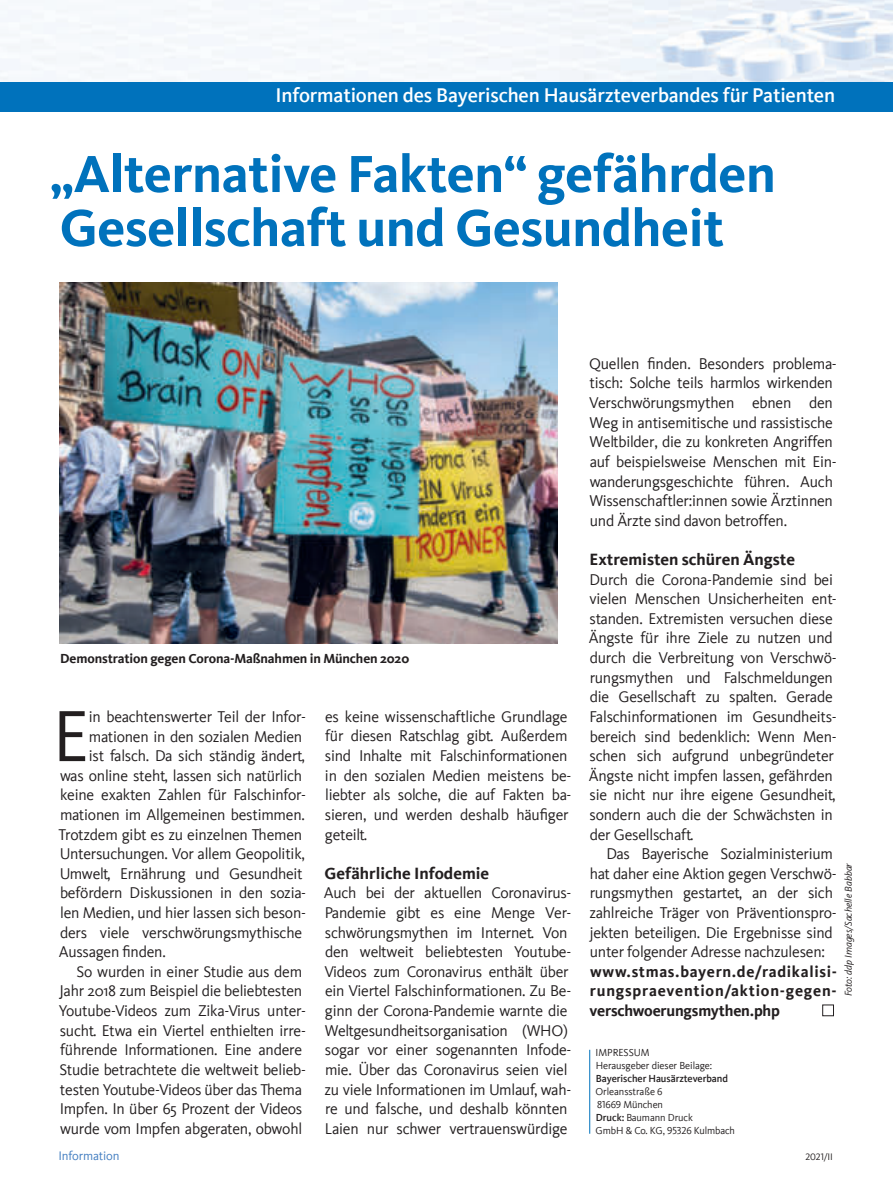
<style>
.page{position:relative;width:893px;height:1191px;background:#fff}
.page>*{position:absolute;margin:0;border:0;box-sizing:border-box;transform-origin:0 0}
.t1{font:74.85px "Kievit";color:#231f20}
.t2{font:700 54px/54px "Kievit";letter-spacing:-.01em;color:#0072bc}
.t3{font:500 20.4px "Kievit";letter-spacing:-.01em;color:#fff}
.t4{font:700 16.8px "Kievit";color:#231f20}
.t5{font:16.05px/19.6px "Kievit";letter-spacing:-.015em;color:#231f20}
.t6{font:700 16.05px/19.6px "Kievit";letter-spacing:-.01em;color:#231f20;text-align:justify}
.t7{font:700 13.5px "Kievit";letter-spacing:-.01em;color:#231f20}
.t8{font:12.75px "Kievit";letter-spacing:-.01em;color:#437ec1}
.t9{font:10.5px/12.9px "Kievit";letter-spacing:-.005em;color:#231f20}
.t10{font:italic 10.2px "Kievit";letter-spacing:-.005em;color:#231f20}
.t11{font:9.75px "Kievit Regular SC";letter-spacing:-.01em;color:#231f20}
.s1{font-weight:500}
.s2{font-family:"Kievit Regular SC"}
</style>
<div class="page">
<div style="left:0;top:82px;width:893px;height:29px;background:#0072bc"></div>
<img style="left:661px;top:7px;width:232px;height:75px">
<hr style="left:589px;top:1049px;width:1px;height:84px;background:#0072bc">
<img style="left:60px;top:283px;width:497px;height:360px">
<div style="left:822px;top:1004px;width:12px;height:12px;border:1px solid #231f20"></div>
<p class="t3" style="left:276px;top:84px;width:561px">Informationen des Bayerischen Hausärzteverbandes für Patienten</p>
<h2 class="t2" style="left:50px;top:147px;width:727px">„Alternative Fakten“ gefährden<br>Gesellschaft und Gesundheit</h2>
<p class="t7" style="left:60px;top:650px;width:351px">Demonstration gegen Corona-Maßnahmen in München 2020</p>
<h1 class="t1" style="left:52px;top:694px;width:38px">E</h1>
<p class="t5" style="left:89px;top:707px;width:219px">in beachtenswerter Teil der Infor-</p>
<p class="t5" style="left:89px;top:726px;width:215px">mationen in den sozialen Medien</p>
<p class="t5" style="left:89px;top:746px;width:218px">ist falsch. Da sich ständig ändert,</p>
<p class="t5" style="left:60px;top:765px;width:244px">was online steht, lassen sich natürlich</p>
<p class="t5" style="left:60px;top:785px;width:247px">keine exakten Zahlen für Falschinfor-</p>
<p class="t5" style="left:60px;top:805px;width:246px">mationen im Allgemeinen bestimmen.</p>
<p class="t5" style="left:59px;top:824px;width:245px">Trotzdem gibt es zu einzelnen Themen</p>
<p class="t5" style="left:60px;top:844px;width:247px">Untersuchungen. Vor allem Geopolitik,</p>
<p class="t5" style="left:60px;top:863px;width:245px">Umwelt, Ernährung und Gesundheit</p>
<p class="t5" style="left:60px;top:883px;width:247px">befördern Diskussionen in den sozia-</p>
<p class="t5" style="left:60px;top:903px;width:247px">len Medien, und hier lassen sich beson-</p>
<p class="t5" style="left:60px;top:922px;width:244px">ders viele verschwörungsmythische</p>
<p class="t5" style="left:59px;top:942px;width:109px">Aussagen finden.</p>
<p class="t5" style="left:77px;top:961px;width:227px">So wurden in einer Studie aus dem</p>
<p class="t5" style="left:60px;top:981px;width:244px">Jahr 2018 zum Beispiel die beliebtesten</p>
<p class="t5" style="left:59px;top:1001px;width:249px">Youtube-Videos zum Zika-Virus unter-</p>
<p class="t5" style="left:60px;top:1020px;width:248px">sucht. Etwa ein Viertel enthielten irre-</p>
<p class="t5" style="left:60px;top:1040px;width:243px">führende Informationen. Eine andere</p>
<p class="t5" style="left:60px;top:1060px;width:248px">Studie betrachtete die weltweit belieb-</p>
<p class="t5" style="left:60px;top:1079px;width:244px">testen Youtube-Videos über das Thema</p>
<p class="t5" style="left:60px;top:1099px;width:244px">Impfen. In über 65 Prozent der Videos</p>
<p class="t5" style="left:60px;top:1118px;width:244px">wurde vom Impfen abgeraten, obwohl</p>
<p class="t5" style="left:325px;top:707px;width:248px">es keine wissenschaftliche Grundlage für diesen Ratschlag gibt. Außerdem sind Inhalte mit Falschinformationen in den sozialen Medien meistens be&shy;liebter als solche, die auf Fakten ba&shy;sieren, und werden deshalb häufiger geteilt.</p>
<p class="t4" style="left:325px;top:863px;width:166px">Gefährliche Infodemie</p>
<p class="t5" style="left:324px;top:883px;width:249px">Auch bei der aktuellen Coronavirus-Pandemie gibt es eine Menge Ver&shy;schwörungsmythen im Internet. Von den weltweit beliebtesten Youtube-Videos zum Coronavirus enthält über ein Viertel Falschinformationen. Zu Be&shy;ginn der Corona-Pandemie warnte die Weltgesundheitsorganisation (WHO) sogar vor einer sogenannten Infode&shy;mie. Über das Coronavirus seien viel zu viele Informationen im Umlauf, wah&shy;re und falsche, und deshalb könnten Laien nur schwer vertrauenswürdige</p>
<p class="t5" style="left:589px;top:354px;width:249px">Quellen finden. Besonders problema&shy;tisch: Solche teils harmlos wirkenden Verschwörungsmythen ebnen den Weg in antisemitische und rassistische Weltbilder, die zu konkreten Angriffen auf beispielsweise Menschen mit Ein&shy;wanderungsgeschichte führen. Auch Wissenschaftler:innen sowie Ärztinnen und Ärzte sind davon betroffen.</p>
<p class="t4" style="left:590px;top:549px;width:207px">Extremisten schüren Ängste</p>
<p class="t5" style="left:589px;top:569px;width:249px">Durch die Corona-Pandemie sind bei vielen Menschen Unsicherheiten ent&shy;standen. Extremisten versuchen diese Ängste für ihre Ziele zu nutzen und durch die Verbreitung von Verschwö&shy;rungsmythen und Falschmeldungen die Gesellschaft zu spalten. Gerade Falschinformationen im Gesundheits&shy;bereich sind bedenklich: Wenn Men&shy;schen sich aufgrund unbegründeter Ängste nicht impfen lassen, gefährden sie nicht nur ihre eigene Gesundheit, sondern auch die der Schwächsten in der Gesellschaft.</p>
<p class="t5" style="left:589px;top:844px;width:249px;text-indent:17px">Das Bayerische Sozialministerium hat daher eine Aktion gegen Verschwö&shy;rungsmythen gestartet, an der sich zahlreiche Träger von Präventionspro&shy;jekten beteiligen. Die Ergebnisse sind unter folgender Adresse nachzulesen:</p>
<p class="t6" style="left:590px;top:961px;width:249px">www.stmas.bayern.de/radikalisi&shy;rungspraevention/aktion-gegen&shy;verschwoerungsmythen.php</p>
<p class="t9" style="left:596px;top:1046px;width:118px">IMPRESSUM<br>Herausgeber dieser Beilage:</p>
<p class="t9" style="left:595px;top:1072px;width:141px"><span class="s1">Bayerischer Hausärzteverband<br></span>Orleansstraße <span class="s2">6<br>81669</span> München<br><span class="s1">Druck:</span> Baumann Druck<br>GmbH &amp; Co. KG, <span class="s2">95326</span> Kulmbach</p>
<p class="t8" style="left:58px;top:1148px;width:63px">Information</p>
<p class="t11" style="left:805px;top:1151px;width:29px">2021/II</p>
<p class="t10" style="left:842px;top:996px;width:135px;rotate:-90deg">Foto: ddp Images/Sachelle Babbar</p>
</div>
